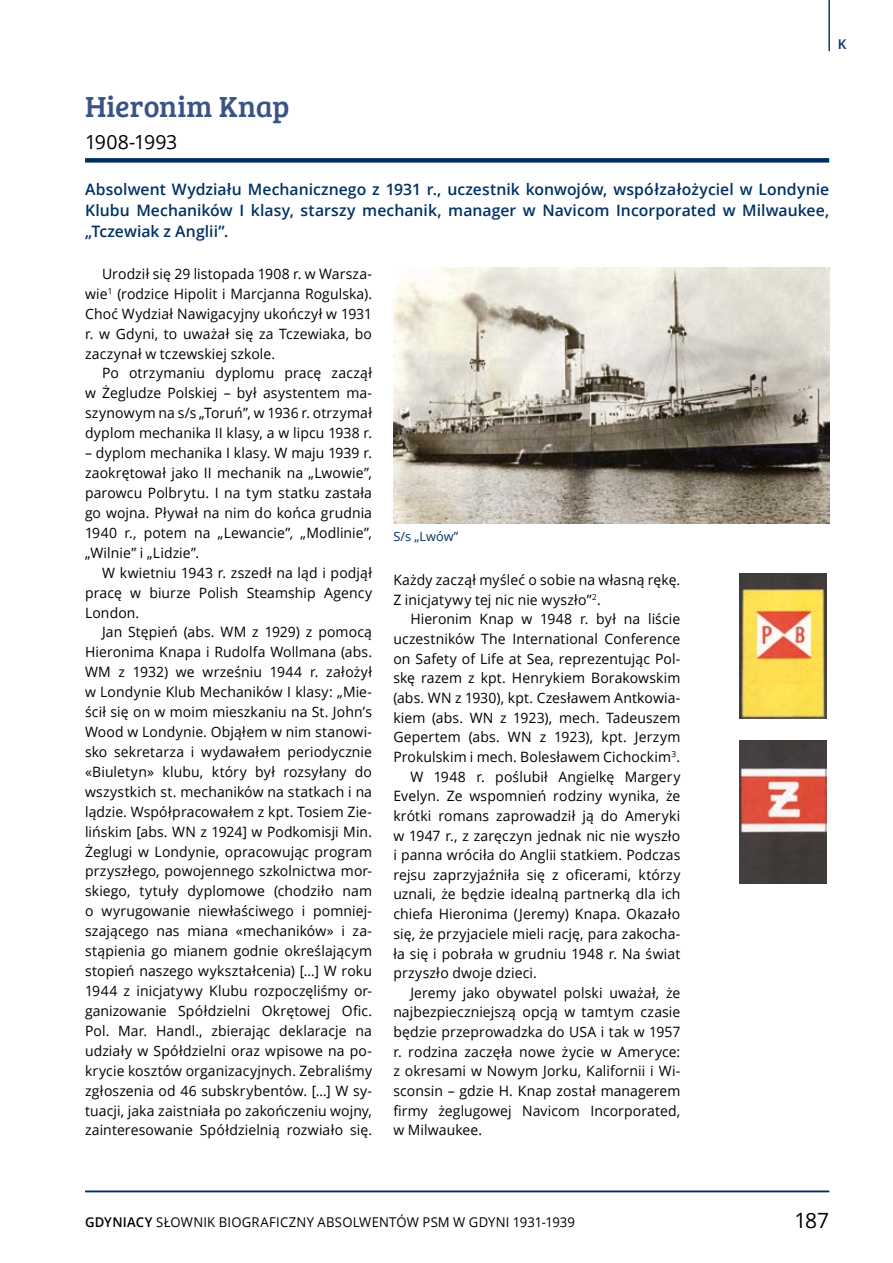
<style>
.page{position:relative;width:893px;height:1263px;background:#fff}
.page>*{position:absolute;margin:0;border:0;box-sizing:border-box;transform-origin:0 0}
.t1{font:30px "Bree Serif";color:#3a5384}
.t2{font:21px "Open Sans";color:#000}
.t3{font:19.5px "Open Sans";letter-spacing:-.005em;color:#000}
.t4{font:600 15.75px/21px "Open Sans";color:#003063;text-align:justify}
.t5{font:14.25px/20px "Open Sans";letter-spacing:.01em;color:#000;text-align:justify}
.t6{font:13.5px "Open Sans";letter-spacing:.015em;color:#000}
.t7{font:600 13.5px "Open Sans";color:#003063}
.t8{font:12.75px "Open Sans";color:#003063}
.s1{font-weight:600}
</style>
<div class="page">
<div style="left:85px;top:158px;width:744px;height:5px;background:#003063"></div>
<hr style="left:85px;top:1191px;width:744px;height:1px;background:#003063">
<hr style="left:829px;top:0;width:1px;height:51px;background:#003063">
<img style="left:393px;top:268px;width:437px;height:255px">
<img style="left:740px;top:573px;width:87px;height:145px">
<img style="left:740px;top:740px;width:87px;height:143px">
<p class="t7" style="left:838px;top:34px;width:10px">K</p>
<h1 class="t1" style="left:85px;top:85px;width:206px">Hieronim Knap</h1>
<h3 class="t3" style="left:85px;top:128px;width:94px">1908-1993</h3>
<p class="t4" style="left:85px;top:178px;width:746px">Absolwent Wydziału Mechanicznego z 1931 r., uczestnik konwojów, współzałożyciel w Londynie Klubu Mechaników I klasy, starszy mechanik, manager w Navicom Incorporated w Milwaukee, „Tczewiak z Anglii”.</p>
<p class="t5" style="left:85px;top:263px;width:289px;text-indent:17px">Urodził się 29 listopada 1908 r. w Warsza&shy;wie<sup>1</sup> (rodzice Hipolit i Marcjanna Rogulska).<br>Choć Wydział Nawigacyjny ukończył w 1931 r. w Gdyni, to uważał się za Tczewiaka, bo zaczynał w tczewskiej szkole.</p>
<p class="t5" style="left:85px;top:363px;width:289px;text-indent:17px">Po otrzymaniu dyplomu pracę zaczął w Żegludze Polskiej – był asystentem ma&shy;szynowym na s/s „Toruń”, w 1936 r. otrzymał dyplom mechanika II klasy, a w lipcu 1938 r.</p>
<p class="t5" style="left:85px;top:443px;width:289px">– dyplom mechanika I klasy. W maju 1939 r. zaokrętował jako II mechanik na „Lwowie”, parowcu Polbrytu. I na tym statku zastała go wojna. Pływał na nim do końca grudnia 1940 r., potem na „Lewancie”, „Modlinie”, „Wilnie” i „Lidzie”.</p>
<p class="t5" style="left:85px;top:562px;width:289px;text-indent:17px">W kwietniu 1943 r. zszedł na ląd i podjął pracę w biurze Polish Steamship Agency London.</p>
<p class="t5" style="left:85px;top:622px;width:289px;text-indent:17px">Jan Stępień (abs. WM z 1929) z pomocą Hieronima Knapa i Rudolfa Wollmana (abs.<br>WM z 1932) we wrześniu 1944 r. założył w Londynie Klub Mechaników I klasy: „Mie&shy;ścił się on w moim mieszkaniu na St. John’s Wood w Londynie. Objąłem w nim stanowi&shy;sko sekretarza i wydawałem periodycznie «Biuletyn» klubu, który był rozsyłany do wszystkich st. mechaników na statkach i na lądzie. Współpracowałem z kpt. Tosiem Zie&shy;lińskim [abs. WN z 1924] w Podkomisji Min.<br>Żeglugi w Londynie, opracowując program przyszłego, powojennego szkolnictwa mor&shy;skiego, tytuły dyplomowe (chodziło nam o wyrugowanie niewłaściwego i pomniej&shy;szającego nas miana «mechaników» i za&shy;stąpienia go mianem godnie określającym stopień naszego wykształcenia) […] W roku 1944 z inicjatywy Klubu rozpoczęliśmy or&shy;ganizowanie Spółdzielni Okrętowej Ofic.<br>Pol. Mar. Handl., zbierając deklaracje na udziały w Spółdzielni oraz wpisowe na po&shy;krycie kosztów organizacyjnych. Zebraliśmy zgłoszenia od 46 subskrybentów. […] W sy&shy;tuacji, jaka zaistniała po zakończeniu wojny, zainteresowanie Spółdzielnią rozwiało się.</p>
<p class="t8" style="left:393px;top:528px;width:66px">S/s „Lwów”</p>
<p class="t5" style="left:393px;top:570px;width:288px">Każdy zaczął myśleć o sobie na własną rękę.<br>Z inicjatywy tej nic nie wyszło”<sup>2</sup>.</p>
<p class="t5" style="left:410px;top:609px;width:272px">Hieronim Knap w 1948 r. był na liście</p>
<p class="t5" style="left:393px;top:628px;width:289px">uczestników The International Conference</p>
<p class="t5" style="left:393px;top:648px;width:289px">on Safety of Life at Sea, reprezentując Pol-</p>
<p class="t5" style="left:393px;top:668px;width:289px">skę razem z kpt. Henrykiem Borakowskim</p>
<p class="t5" style="left:393px;top:687px;width:289px">(abs. WN z 1930), kpt. Czesławem Antkowia-</p>
<p class="t5" style="left:393px;top:707px;width:289px">kiem (abs. WN z 1923), mech. Tadeuszem</p>
<p class="t5" style="left:393px;top:727px;width:289px">Gepertem (abs. WN z 1923), kpt. Jerzym</p>
<p class="t5" style="left:393px;top:746px;width:289px">Prokulskim i mech. Bolesławem Cichockim<sup>3</sup>.</p>
<p class="t5" style="left:410px;top:766px;width:271px">W 1948 r. poślubił Angielkę Margery</p>
<p class="t5" style="left:393px;top:786px;width:289px">Evelyn. Ze wspomnień rodziny wynika, że</p>
<p class="t5" style="left:393px;top:805px;width:289px">krótki romans zaprowadził ją do Ameryki</p>
<p class="t5" style="left:393px;top:825px;width:289px">w 1947 r., z zaręczyn jednak nic nie wyszło</p>
<p class="t5" style="left:393px;top:845px;width:289px">i panna wróciła do Anglii statkiem. Podczas</p>
<p class="t5" style="left:393px;top:864px;width:289px">rejsu zaprzyjaźniła się z oficerami, którzy</p>
<p class="t5" style="left:393px;top:884px;width:289px">uznali, że będzie idealną partnerką dla ich</p>
<p class="t5" style="left:393px;top:904px;width:289px">chiefa Hieronima (Jeremy) Knapa. Okazało</p>
<p class="t5" style="left:393px;top:923px;width:289px">się, że przyjaciele mieli rację, para zakocha-</p>
<p class="t5" style="left:393px;top:943px;width:289px">ła się i pobrała w grudniu 1948 r. Na świat</p>
<p class="t5" style="left:393px;top:963px;width:145px">przyszło dwoje dzieci.</p>
<p class="t5" style="left:410px;top:982px;width:271px">Jeremy jako obywatel polski uważał, że</p>
<p class="t5" style="left:393px;top:1002px;width:288px">najbezpieczniejszą opcją w tamtym czasie</p>
<p class="t5" style="left:393px;top:1021px;width:289px">będzie przeprowadzka do USA i tak w 1957</p>
<p class="t5" style="left:393px;top:1041px;width:288px">r. rodzina zaczęła nowe życie w Ameryce:</p>
<p class="t5" style="left:393px;top:1061px;width:289px">z okresami w Nowym Jorku, Kalifornii i Wi-</p>
<p class="t5" style="left:393px;top:1080px;width:289px">sconsin – gdzie H. Knap został managerem</p>
<p class="t5" style="left:393px;top:1100px;width:289px">firmy żeglugowej Navicom Incorporated,</p>
<p class="t5" style="left:393px;top:1120px;width:90px">w Milwaukee.</p>
<p class="t6" style="left:85px;top:1212px;width:491px"><span class="s1">GDYNIACY</span> SŁOWNIK BIOGRAFICZNY ABSOLWENTÓW PSM W GDYNI 1931-1939</p>
<h2 class="t2" style="left:795px;top:1206px;width:36px">187</h2>
</div>
